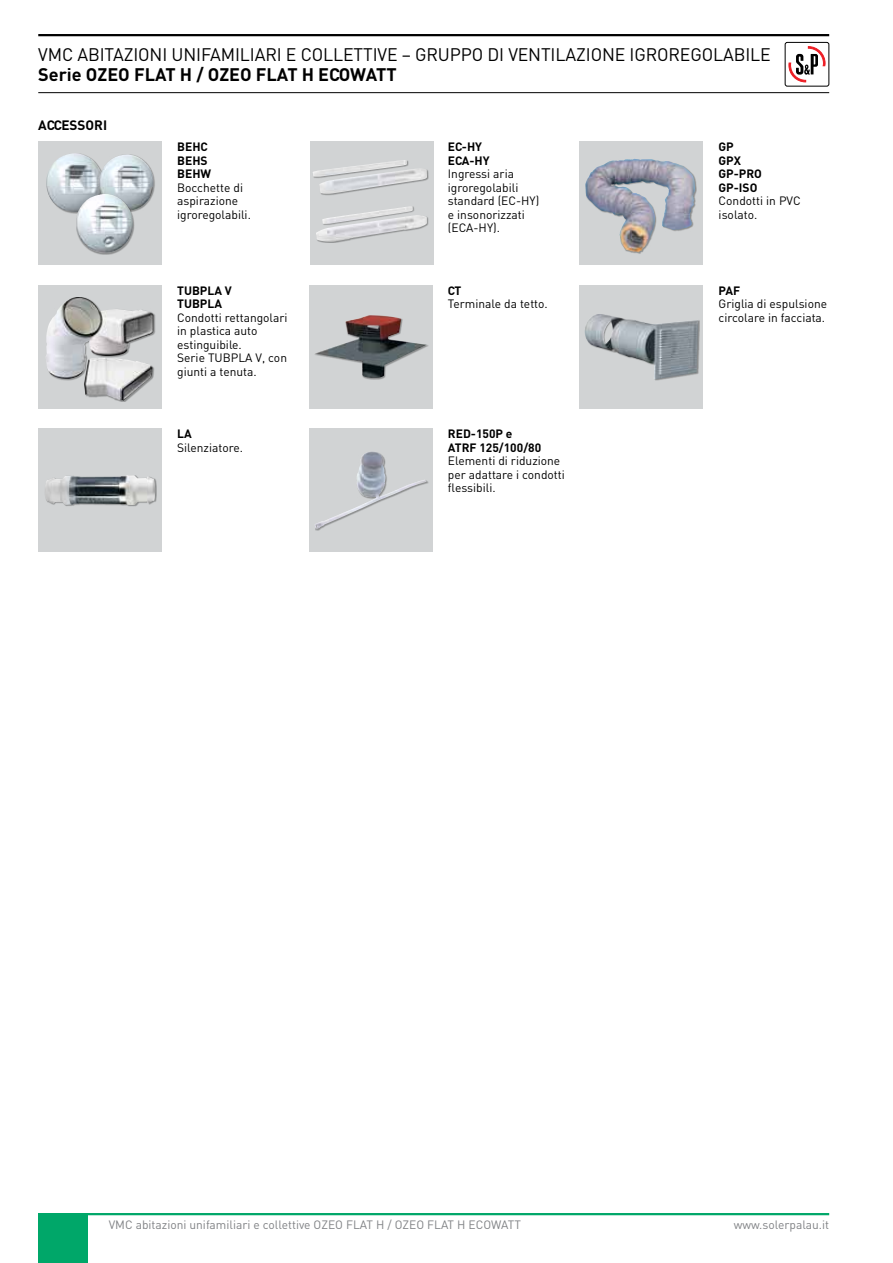
<style>
.page{position:relative;width:893px;height:1263px;background:#fff}
.page>*{position:absolute;margin:0;border:0;box-sizing:border-box;transform-origin:0 0}
.t1{font:18px "DIN";letter-spacing:-.005em;color:#000}
.t2{font:700 18px "DIN";color:#000}
.t3{font:700 13.5px "DIN";color:#000}
.t4{font:12px/13.5px "DIN";color:#000}
.t5{font:700 12px/13.5px "DIN";color:#000}
.t6{font:12px "DIN";color:#808285}
</style>
<div class="page">
<hr style="left:38px;top:1213px;width:791px;height:2px;background:#00a769">
<div style="left:38px;top:1214px;width:49px;height:49px;background:#00a769"></div>
<hr style="left:38px;top:34px;width:791px;height:2px;background:#000">
<hr style="left:38px;top:92px;width:791px;height:1px;background:#000">
<svg style="left:788px;top:47px;width:38px;height:36px"></svg>
<div style="left:785px;top:42px;width:44px;height:44px;border:1px solid #000;border-radius:2px"></div>
<div style="left:309px;top:285px;width:123px;height:123px;background:#d1d3d4"></div>
<div style="left:314px;top:315px;width:115px;height:65px;background:#000;opacity:.33"></div>
<img style="left:314px;top:315px;width:113px;height:63px">
<div style="left:309px;top:428px;width:123px;height:124px;background:#d1d3d4"></div>
<div style="left:315px;top:452px;width:114px;height:79px;background:#d1d3d4"></div>
<img style="left:314px;top:451px;width:113px;height:78px">
<div style="left:38px;top:428px;width:124px;height:124px;background:#d1d3d4"></div>
<div style="left:45px;top:475px;width:112px;height:32px;background:#000;opacity:.33"></div>
<img style="left:45px;top:475px;width:110px;height:30px">
<div style="left:580px;top:141px;width:123px;height:124px;background:#d1d3d4"></div>
<div style="left:586px;top:159px;width:111px;height:95px;background:#000;opacity:.33"></div>
<img style="left:585px;top:159px;width:110px;height:94px">
<div style="left:580px;top:285px;width:123px;height:123px;background:#d1d3d4"></div>
<div style="left:585px;top:314px;width:115px;height:67px;background:#000;opacity:.33"></div>
<img style="left:585px;top:314px;width:113px;height:65px">
<div style="left:38px;top:285px;width:124px;height:123px;background:#d1d3d4"></div>
<img style="left:46px;top:297px;width:108px;height:104px">
<div style="left:38px;top:141px;width:124px;height:124px;background:#d1d3d4"></div>
<img style="left:45px;top:153px;width:58px;height:59px">
<div style="left:99px;top:155px;width:56px;height:57px;background:#000;opacity:.33"></div>
<img style="left:99px;top:155px;width:55px;height:56px">
<div style="left:76px;top:194px;width:59px;height:60px;background:#000;opacity:.33"></div>
<img style="left:75px;top:194px;width:59px;height:59px">
<div style="left:310px;top:141px;width:124px;height:124px;background:#d1d3d4"></div>
<div style="left:313px;top:160px;width:116px;height:36px;background:#000;opacity:.33"></div>
<img style="left:313px;top:160px;width:114px;height:34px">
<div style="left:316px;top:207px;width:113px;height:36px;background:#000;opacity:.33"></div>
<img style="left:316px;top:206px;width:111px;height:36px">
<h1 class="t1" style="left:38px;top:43px;width:500px">VMC Abitazioni unifam iliari E COLLETTIVE – GRU PPO DI VENTIL</h1>
<h1 class="t1" style="left:565px;top:43px;width:21px">AZION</h1>
<h1 class="t1" style="left:615px;top:43px;width:43px">E IGROR</h1>
<h1 class="t1" style="left:680px;top:43px;width:92px">EGOLABILE</h1>
<h1 class="t2" style="left:38px;top:62px;width:360px">Serie OZEO FLAT H / OZEO FLAT H ECOWATT</h1>
<p class="t3" style="left:38px;top:117px;width:70px">ACCESSORI</p>
<p class="t5" style="left:177px;top:140px;width:36px">BEHC<br>BEHS<br>BEHW</p>
<p class="t4" style="left:177px;top:181px;width:75px">Bocchette di aspirazione igroregolabili.</p>
<p class="t5" style="left:177px;top:283px;width:56px">TUBPLA V<br>TUBPLA</p>
<p class="t4" style="left:177px;top:311px;width:112px">Condotti rettangolari in plastica auto estinguibile.<br>Serie TUBPLA V, con giunti a tenuta.</p>
<p class="t5" style="left:177px;top:427px;width:16px">LA</p>
<p class="t4" style="left:177px;top:441px;width:67px">Silenziatore.</p>
<p class="t5" style="left:448px;top:140px;width:43px">EC-HY<br>ECA-HY</p>
<p class="t4" style="left:448px;top:167px;width:93px">Ingressi aria igroregolabili standard (EC-HY) e insonorizzati (ECA-HY).</p>
<p class="t5" style="left:448px;top:283px;width:15px">CT</p>
<p class="t4" style="left:448px;top:297px;width:101px">Terminale da tetto.</p>
<p class="t5" style="left:448px;top:427px;width:95px">RED-150P e<br>ATRF 125/100/80</p>
<p class="t4" style="left:448px;top:454px;width:119px">Elementi di riduzione per adattare i condotti flessibili.</p>
<p class="t5" style="left:719px;top:140px;width:45px">GP<br>GPX<br>GP-PRO<br>GP-ISO</p>
<p class="t4" style="left:719px;top:194px;width:84px">Condotti in PVC isolato.</p>
<p class="t5" style="left:719px;top:283px;width:23px">PAF</p>
<p class="t4" style="left:719px;top:297px;width:110px">Griglia di espulsione circolare in facciata.</p>
<p class="t6" style="left:109px;top:1217px;width:407px">VMC abitazioni unifamiliari e collettive OZEO FLAT H / OZEO FLAT H ECOWATT</p>
<p class="t6" style="left:734px;top:1217px;width:97px">www.solerpalau.it</p>
</div>
